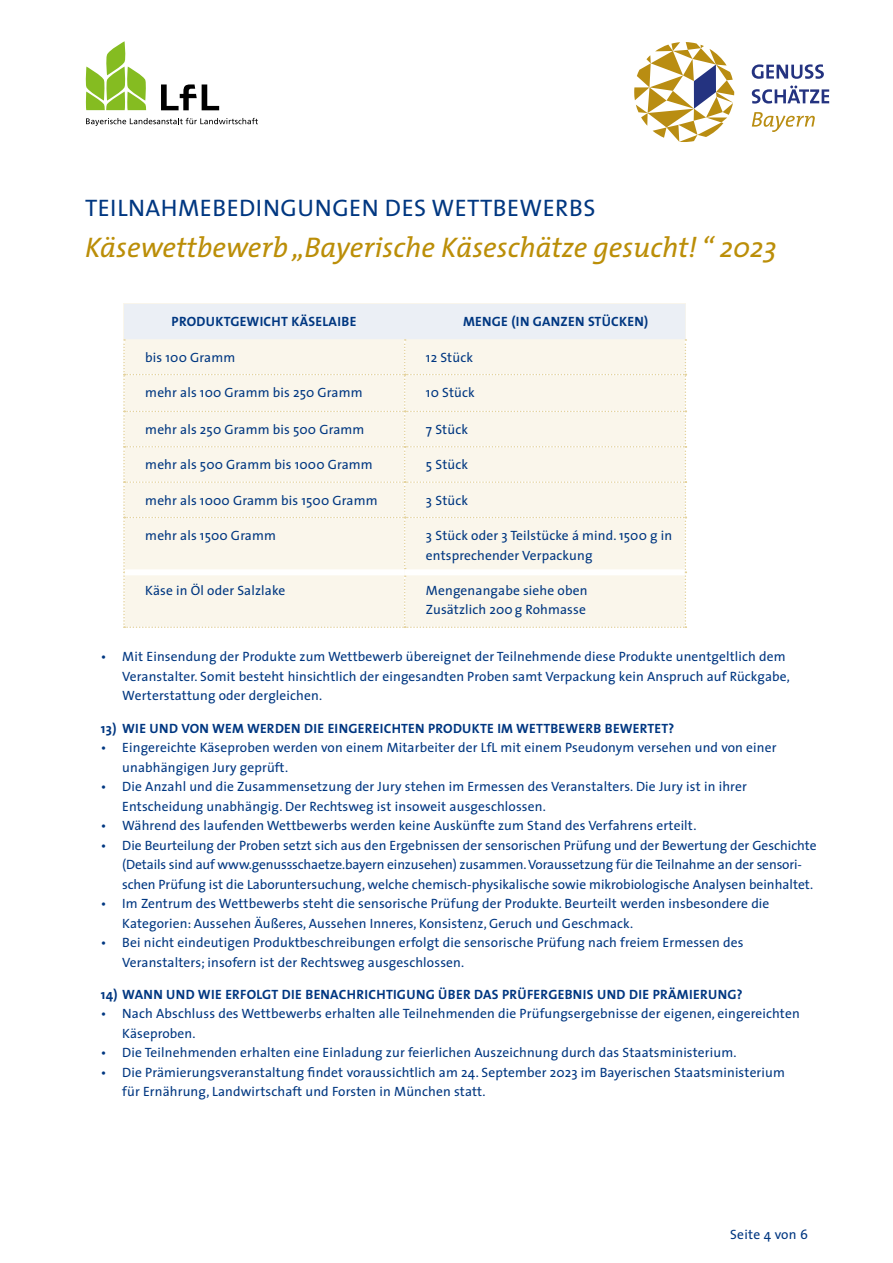
<style>
.page{position:relative;width:893px;height:1263px;background:#fff}
.page>*{position:absolute;margin:0;border:0;box-sizing:border-box;transform-origin:0 0}
.Subline{font:italic 28.5px "The Mix";color:#bb8e08}
.HL{font:24px "The Mix";letter-spacing:.02em;color:#003781}
.Fließtext{font:13.5px/19.5px "The Sans";letter-spacing:.01em;color:#003781}
.Tabelle{font:13.5px/19.5px "The Sans";letter-spacing:.01em;color:#003781}
.Zwischenüberschrift{font:700 13.5px "The Sans";letter-spacing:.02em;color:#003781}
.Zwischenüberschrift_zetriert{font:700 13.5px "The Sans";letter-spacing:.02em;color:#003781}
.Seitenzahl{font:13.5px "The Sans";letter-spacing:.02em;color:#003781}
</style>
<div class="page">
<svg style="left:123px;top:304px;width:563px;height:324px;background:#f8f4eb"></svg>
<div style="left:125px;top:569px;width:280px;height:6px;background:#fff"></div>
<div style="left:405px;top:569px;width:280px;height:6px;background:#fff"></div>
<svg style="left:634px;top:42px;width:100px;height:100px"></svg>
<svg style="left:752px;top:112px;width:63px;height:20px"></svg>
<svg style="left:752px;top:86px;width:77px;height:18px"></svg>
<svg style="left:752px;top:64px;width:72px;height:15px"></svg>
<svg style="left:85px;top:41px;width:61px;height:69px"></svg>
<svg style="left:86px;top:118px;width:172px;height:8px"></svg>
<svg style="left:161px;top:84px;width:58px;height:26px"></svg>
<h1 class="HL" style="left:85px;top:188px;width:512px">TEILNAHMEBEDINGUNGEN DES WETTBEWERBS</h1>
<h2 class="Subline" style="left:85px;top:224px;width:693px">Käsewettbewerb „Bayerische Käseschätze gesucht! “ 2023</h2>
<h3 class="Zwischenüberschrift_zetriert" style="left:172px;top:311px;width:186px">PRODUKTGEWICHT KÄSELAIBE</h3>
<h3 class="Zwischenüberschrift_zetriert" style="left:463px;top:311px;width:187px">MENGE (IN GANZEN STÜCKEN)</h3>
<p class="Tabelle" style="left:145px;top:347px;width:91px">bis 100 Gramm</p>
<p class="Tabelle" style="left:426px;top:347px;width:49px">12 Stück</p>
<p class="Tabelle" style="left:145px;top:382px;width:219px">mehr als 100 Gramm bis 250 Gramm</p>
<p class="Tabelle" style="left:426px;top:382px;width:50px">10 Stück</p>
<p class="Tabelle" style="left:145px;top:419px;width:221px">mehr als 250 Gramm bis 500 Gramm</p>
<p class="Tabelle" style="left:426px;top:419px;width:44px">7 Stück</p>
<p class="Tabelle" style="left:145px;top:455px;width:229px">mehr als 500 Gramm bis 1000 Gramm</p>
<p class="Tabelle" style="left:426px;top:455px;width:44px">5 Stück</p>
<p class="Tabelle" style="left:145px;top:490px;width:234px">mehr als 1000 Gramm bis 1500 Gramm</p>
<p class="Tabelle" style="left:426px;top:490px;width:44px">3 Stück</p>
<p class="Tabelle" style="left:145px;top:525px;width:132px">mehr als 1500 Gramm</p>
<p class="Tabelle" style="left:426px;top:525px;width:248px">3 Stück oder 3 Teilstücke á mind. 1500 g in entsprechender Verpackung</p>
<p class="Tabelle" style="left:145px;top:580px;width:142px">Käse in Öl oder Salzlake</p>
<p class="Tabelle" style="left:426px;top:580px;width:163px">Mengenangabe siehe oben<br>Zusätzlich 200g Rohmasse</p>
<p class="Fließtext" style="left:122px;top:647px;width:669px;text-indent:-21px">• Mit Einsendung der Produkte zum Wettbewerb übereignet der Teilnehmende diese Produkte unentgeltlich dem<br>Veranstalter. Somit besteht hinsichtlich der eingesandten Proben samt Verpackung kein Anspruch auf Rückgabe,</p>
<p class="Fließtext" style="left:122px;top:686px;width:201px">Werterstattung oder dergleichen.</p>
<h3 class="Zwischenüberschrift" style="left:101px;top:717px;width:575px">13) WIE UND VON WEM WERDEN DIE EINGEREICHTEN PRODUKTE IM WETTBEWERB BEWERTET?</h3>
<p class="Fließtext" style="left:122px;top:737px;width:656px;text-indent:-21px">• Eingereichte Käseproben werden von einem Mitarbeiter der LfL mit einem Pseudonym versehen und von einer unabhängigen Jury geprüft.</p>
<p class="Fließtext" style="left:122px;top:776px;width:626px;text-indent:-21px">• Die Anzahl und die Zusammensetzung der Jury stehen im Ermessen des Veranstalters. Die Jury ist in ihrer<br>Entscheidung unabhängig. Der Rechtsweg ist insoweit ausgeschlossen.</p>
<p class="Fließtext" style="left:101px;top:815px;width:597px">• Während des laufenden Wettbewerbs werden keine Auskünfte zum Stand des Verfahrens erteilt.</p>
<p class="Fließtext" style="left:122px;top:835px;width:696px;text-indent:-21px">• Die Beurteilung der Proben setzt sich aus den Ergebnissen der sensorischen Prüfung und der Bewertung der Geschichte (Details sind auf www.genussschaetze.bayern einzusehen) zusammen.Voraussetzung für die Teilnahme an der sensori&shy;schen Prüfung ist die Laboruntersuchung, welche chemisch-physikalische sowie mikrobiologische Analysen beinhaltet.</p>
<p class="Fließtext" style="left:122px;top:893px;width:649px;text-indent:-21px">• Im Zentrum des Wettbewerbs steht die sensorische Prüfung der Produkte. Beurteilt werden insbesondere die<br>Kategorien: Aussehen Äußeres, Aussehen Inneres, Konsistenz, Geruch und Geschmack.</p>
<p class="Fließtext" style="left:122px;top:932px;width:623px;text-indent:-21px">• Bei nicht eindeutigen Produktbeschreibungen erfolgt die sensorische Prüfung nach freiem Ermessen des<br>Veranstalters; insofern ist der Rechtsweg ausgeschlossen.</p>
<h3 class="Zwischenüberschrift" style="left:101px;top:983px;width:643px">14) WANN UND WIE ERFOLGT DIE BENACHRICHTIGUNG ÜBER DAS PRÜFERGEBNIS UND DIE PRÄMIERUNG?</h3>
<p class="Fließtext" style="left:122px;top:1004px;width:679px;text-indent:-21px">• Nach Abschluss des Wettbewerbs erhalten alle Teilnehmenden die Prüfungsergebnisse der eigenen, eingereichten<br>Käseproben.</p>
<p class="Fließtext" style="left:101px;top:1043px;width:637px">• Die Teilnehmenden erhalten eine Einladung zur feierlichen Auszeichnung durch das Staatsministerium.</p>
<p class="Fließtext" style="left:122px;top:1062px;width:664px;text-indent:-21px">• Die Prämierungsveranstaltung findet voraussichtlich am 24. September 2023 im Bayerischen Staatsministerium für Ernährung, Landwirtschaft und Forsten in München statt.</p>
<p class="Seitenzahl" style="left:730px;top:1223px;width:79px">Seite 4 von 6</p>
</div>
